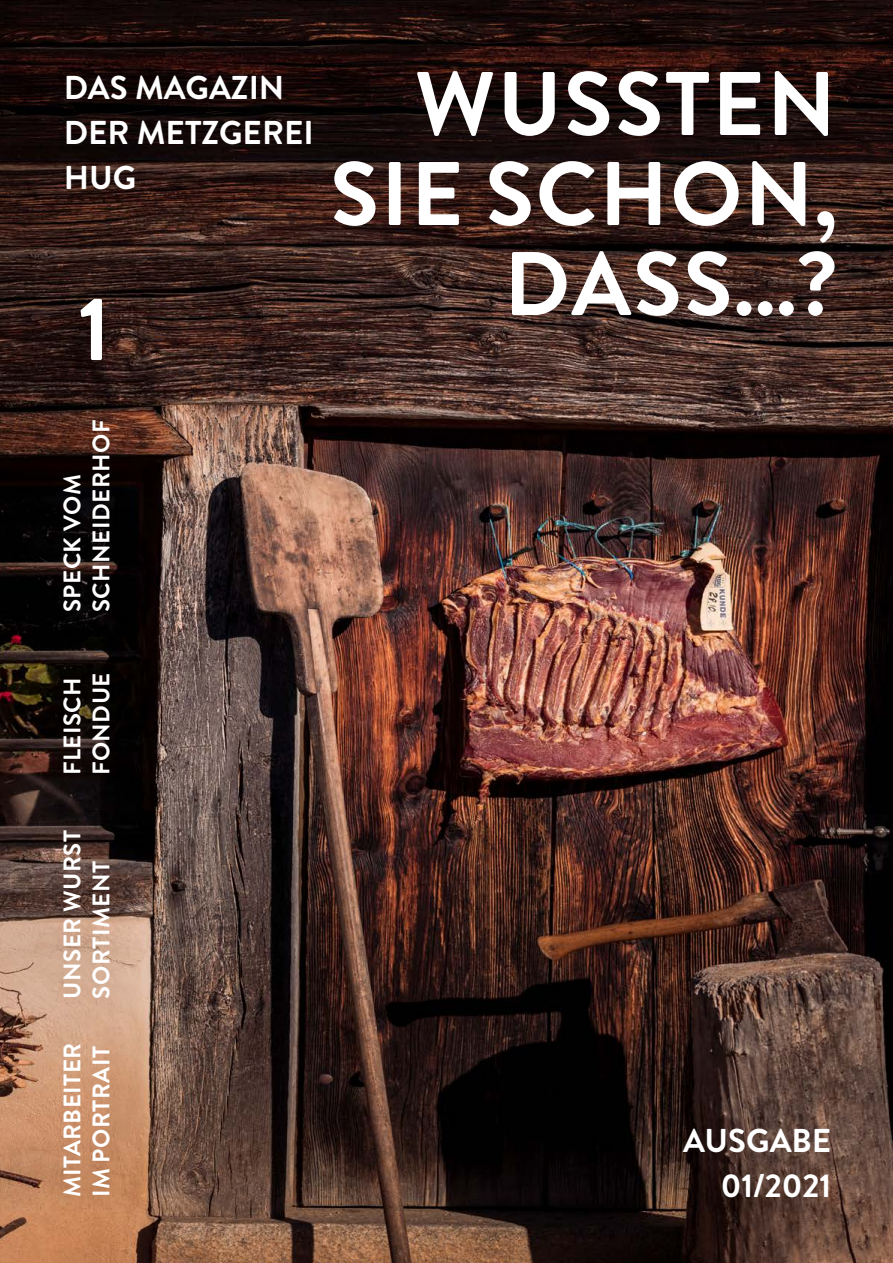
<style>
.page{position:relative;width:893px;height:1263px;background:#fff}
.page>*{position:absolute;margin:0;border:0;box-sizing:border-box;transform-origin:0 0}
.t1{font:700 90px/90px "Brandon Grotesque";letter-spacing:.02em;color:#fff;text-align:right}
.t2{font:700 33px/45px "Brandon Grotesque";color:#fff}
.t3{font:700 24px/28.8px "Brandon Grotesque";letter-spacing:.02em;color:#fff}
</style>
<div class="page">
<img style="left:0;top:0;width:893px;height:1263px">
<h2 class="t2" style="left:64px;top:66px;width:251px">DAS MAGAZIN<br>DER METZGEREI<br>HUG</h2>
<h1 class="t1" style="left:78px;top:285px;width:34px">1</h1>
<h1 class="t1" style="left:330px;top:60px;width:509px">WUSSTEN<br>SIE SCHON,<br>DASS...?</h1>
<p class="t3" style="left:58px;top:612px;width:194px;rotate:-90deg">SPECK VOM<br>SCHNEIDERHOF</p>
<p class="t3" style="left:58px;top:775px;width:104px;rotate:-90deg">FLEISCH<br>FONDUE</p>
<p class="t3" style="left:58px;top:998px;width:170px;rotate:-90deg">UNSER WURST<br>SORTIMENT</p>
<p class="t3" style="left:58px;top:1197px;width:156px;rotate:-90deg">MITARBEITER<br>IM PORTRAIT</p>
<h2 class="t2" style="left:683px;top:1119px;width:150px;text-align:right">AUSGABE<br>01/2021</h2>
</div>
